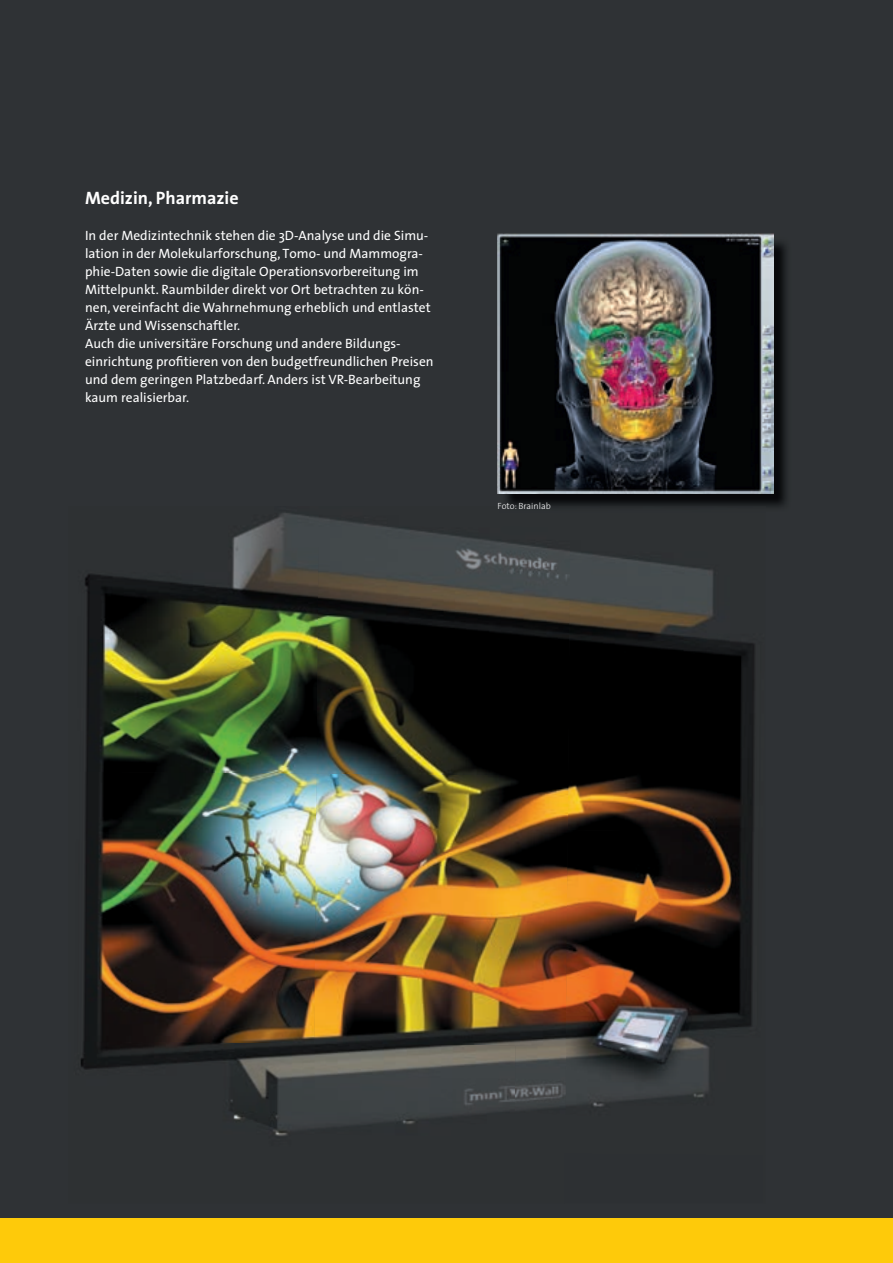
<style>
.page{position:relative;width:893px;height:1263px;background:#2f3235}
.page>*{position:absolute;margin:0;border:0;box-sizing:border-box;transform-origin:0 0}
.t1{font:18px "The Sans 7 Bold Plain";color:#fff}
.t2{font:13.5px/18px "The Sans 5";color:#fff}
.t3{font:300 9px "The Sans 3";color:#fff}
</style>
<div class="page">
<div style="left:0;top:1218px;width:893px;height:45px;background:#feca0a"></div>
<img style="left:85px;top:513px;width:231px;height:258px">
<img style="left:316px;top:517px;width:251px;height:257px">
<img style="left:567px;top:551px;width:188px;height:279px">
<img style="left:83px;top:771px;width:234px;height:270px">
<img style="left:314px;top:774px;width:254px;height:271px">
<img style="left:565px;top:830px;width:189px;height:277px">
<img style="left:80px;top:1041px;width:436px;height:95px">
<img style="left:514px;top:1045px;width:52px;height:91px">
<img style="left:506px;top:236px;width:280px;height:271px">
<img style="left:506px;top:506px;width:259px;height:1px">
<img style="left:497px;top:234px;width:276px;height:260px">
<h1 class="t1" style="left:85px;top:183px;width:155px">Medizin, Pharmazie</h1>
<p class="t2" style="left:85px;top:226px;width:350px">In der Medizintechnik stehen die 3D-Analyse und die Simu&shy;lation in der Molekularforschung, Tomo- und Mammogra&shy;phie-Daten sowie die digitale Operationsvorbereitung im Mittelpunkt. Raumbilder direkt vor Ort betrachten zu kön&shy;nen, vereinfacht die Wahrnehmung erheblich und entlastet Ärzte und Wissenschaftler.<br>Auch die universitäre Forschung und andere Bildungs&shy;einrichtung profitieren von den budgetfreundlichen Preisen und dem geringen Platzbedarf. Anders ist VR-Bearbeitung kaum realisierbar.</p>
<p class="t3" style="left:497px;top:499px;width:55px">Foto: Brainlab</p>
</div>
